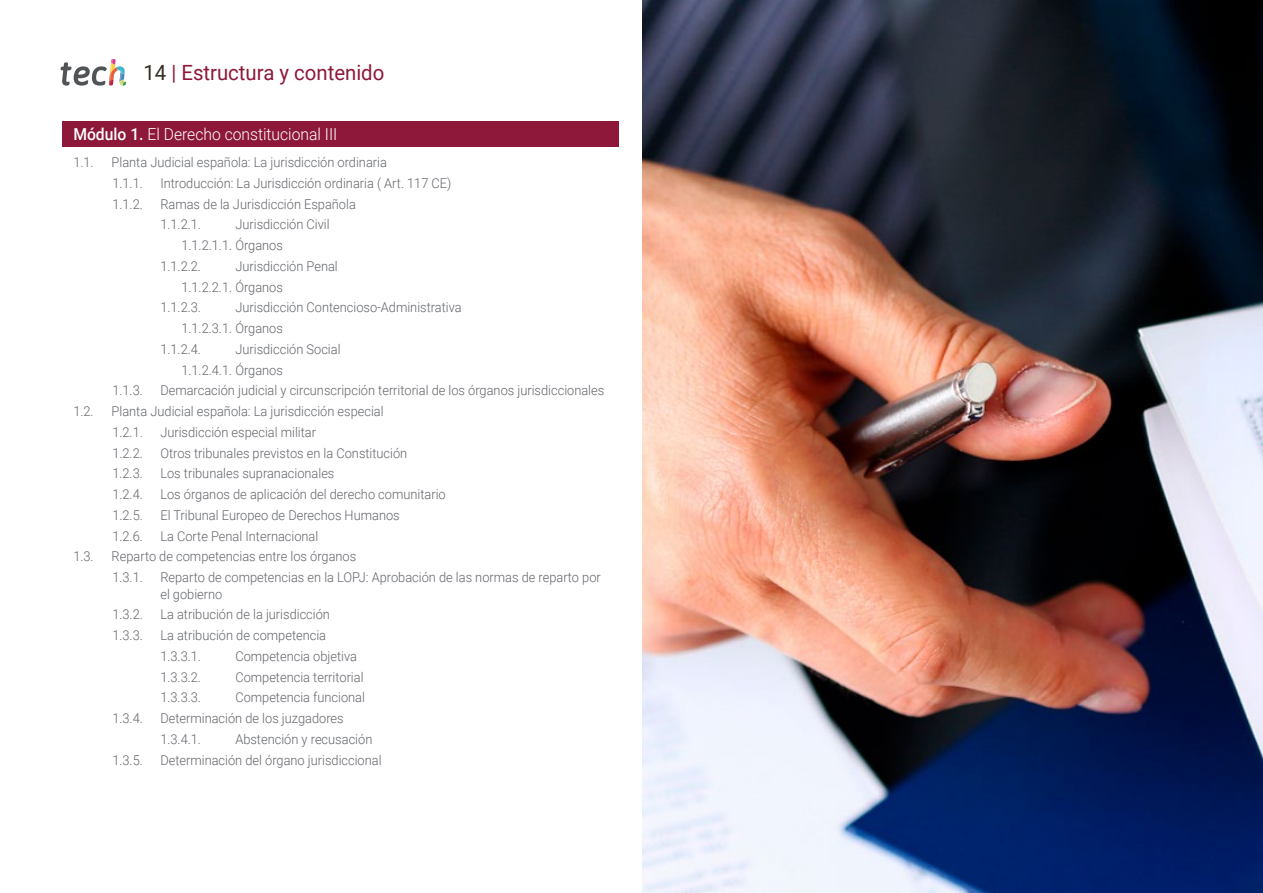
<style>
.page{position:relative;width:1263px;height:893px;background:#fff}
.page>*{position:absolute;margin:0;border:0;box-sizing:border-box;transform-origin:0 0}
.t1{font:21px "Roboto";color:#8d183a}
.t2{font:300 16.5px "Roboto";color:#fff;scale:.95 1}
.t3{font:300 13.5px/20.7px "Roboto";color:#61646a;scale:.95 1}
.s1{color:#312e20}
.s2{font-weight:500}
</style>
<div class="page">
<div style="left:62px;top:121px;width:557px;height:25px;background:#8d183a"></div>
<svg style="left:61px;top:59px;width:65px;height:27px"></svg>
<img style="left:642px;top:0;width:621px;height:893px">
<h1 class="t1" style="left:144px;top:57px;width:242px"><span class="s1">14</span> | Estructura y contenido</h1>
<p class="t2" style="left:73px;top:123px;width:279px"><span class="s2">Módulo 1.</span> El Derecho constitucional III</p>
<p class="t3" style="left:73px;top:151px;width:23px">1.1.</p>
<p class="t3" style="left:112px;top:151px;width:291px">Planta Judicial española: La jurisdicción ordinaria<br>1.1.1.</p>
<p class="t3" style="left:160px;top:172px;width:308px">Introducción: La Jurisdicción ordinaria ( Art. 117 CE)</p>
<p class="t3" style="left:112px;top:193px;width:34px">1.1.2.</p>
<p class="t3" style="left:160px;top:193px;width:207px">Ramas de la Jurisdicción Española<br>1.1.2.1.</p>
<p class="t3" style="left:235px;top:214px;width:101px">Jurisdicción Civil</p>
<p class="t3" style="left:181px;top:234px;width:108px">1.1.2.1.1. Órganos</p>
<p class="t3" style="left:160px;top:255px;width:44px">1.1.2.2.</p>
<p class="t3" style="left:235px;top:255px;width:109px">Jurisdicción Penal</p>
<p class="t3" style="left:181px;top:276px;width:108px">1.1.2.2.1. Órganos</p>
<p class="t3" style="left:160px;top:297px;width:44px">1.1.2.3.</p>
<p class="t3" style="left:235px;top:297px;width:240px">Jurisdicción Contencioso-Administrativa</p>
<p class="t3" style="left:181px;top:317px;width:108px">1.1.2.3.1. Órganos</p>
<p class="t3" style="left:160px;top:338px;width:44px">1.1.2.4.</p>
<p class="t3" style="left:181px;top:338px;width:169px;text-indent:54px">Jurisdicción Social<br>1.1.2.4.1. Órganos</p>
<p class="t3" style="left:112px;top:380px;width:34px">1.1.3.</p>
<p class="t3" style="left:160px;top:380px;width:469px">Demarcación judicial y circunscripción territorial de los órganos jurisdiccionales</p>
<p class="t3" style="left:73px;top:400px;width:23px">1.2.</p>
<p class="t3" style="left:112px;top:400px;width:288px">Planta Judicial española: La jurisdicción especial<br>1.2.1.</p>
<p class="t3" style="left:160px;top:421px;width:165px">Jurisdicción especial militar</p>
<p class="t3" style="left:112px;top:442px;width:34px">1.2.2.</p>
<p class="t3" style="left:160px;top:442px;width:261px">Otros tribunales previstos en la Constitución</p>
<p class="t3" style="left:112px;top:463px;width:34px">1.2.3.</p>
<p class="t3" style="left:160px;top:463px;width:185px">Los tribunales supranacionales</p>
<p class="t3" style="left:112px;top:483px;width:34px">1.2.4.</p>
<p class="t3" style="left:160px;top:483px;width:302px">Los órganos de aplicación del derecho comunitario</p>
<p class="t3" style="left:112px;top:504px;width:34px">1.2.5.</p>
<p class="t3" style="left:160px;top:504px;width:253px">El Tribunal Europeo de Derechos Humanos</p>
<p class="t3" style="left:112px;top:525px;width:34px">1.2.6.</p>
<p class="t3" style="left:160px;top:525px;width:168px">La Corte Penal Internacional</p>
<p class="t3" style="left:73px;top:546px;width:23px">1.3.</p>
<p class="t3" style="left:112px;top:546px;width:259px">Reparto de competencias entre los órganos<br>1.3.1.</p>
<p class="t3" style="left:160px;top:569px;width:465px;line-height:16.5px">Reparto de competencias en la LOPJ: Aprobación de las normas de reparto por el gobierno</p>
<p class="t3" style="left:112px;top:604px;width:34px">1.3.2.</p>
<p class="t3" style="left:160px;top:604px;width:180px">La atribución de la jurisdicción</p>
<p class="t3" style="left:112px;top:624px;width:34px">1.3.3.</p>
<p class="t3" style="left:160px;top:624px;width:176px">La atribución de competencia<br>1.3.3.1.</p>
<p class="t3" style="left:235px;top:645px;width:130px">Competencia objetiva</p>
<p class="t3" style="left:160px;top:666px;width:44px">1.3.3.2.</p>
<p class="t3" style="left:235px;top:666px;width:136px">Competencia territorial</p>
<p class="t3" style="left:160px;top:687px;width:44px">1.3.3.3.</p>
<p class="t3" style="left:235px;top:687px;width:138px">Competencia funcional</p>
<p class="t3" style="left:112px;top:707px;width:34px">1.3.4.</p>
<p class="t3" style="left:160px;top:707px;width:194px">Determinación de los juzgadores<br>1.3.4.1.</p>
<p class="t3" style="left:235px;top:728px;width:146px">Abstención y recusación</p>
<p class="t3" style="left:112px;top:749px;width:34px">1.3.5.</p>
<p class="t3" style="left:160px;top:749px;width:234px">Determinación del órgano jurisdiccional</p>
</div>
